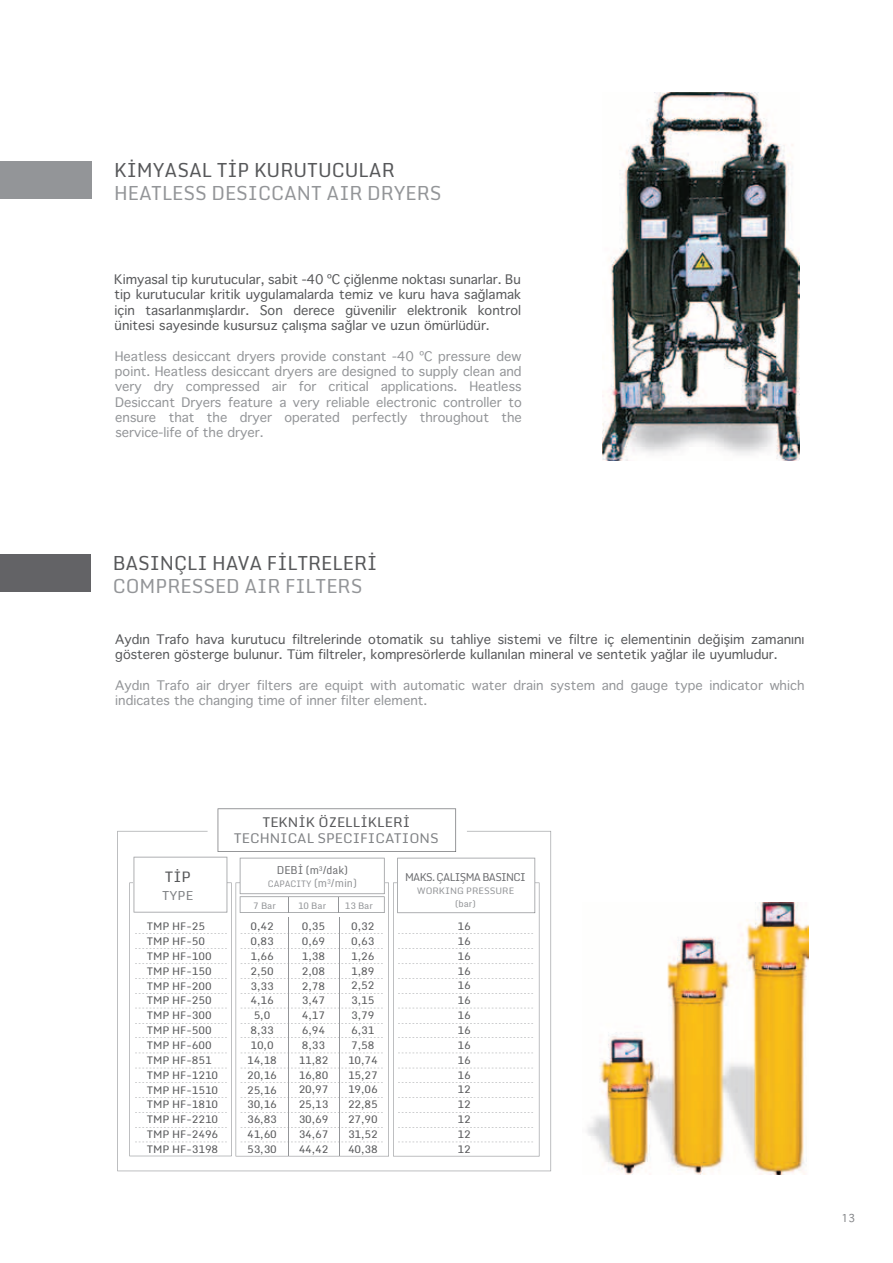
<style>
.page{position:relative;width:893px;height:1263px;background:#fff}
.page>*{position:absolute;margin:0;border:0;box-sizing:border-box;transform-origin:0 0}
.t1{font:19.5px "Monda";color:#939598;scale:.94 1}
.t2{font:19.5px "Monda";color:#57585a;scale:.94 1}
.t3{font:14.55px "Monda";color:#57585a}
.t4{font:13.5px "Monda";color:#808285}
.t5{font:13.5px "Monda";color:#57585a}
.t6{font:12.75px/15.3px "Thonburi";color:#939598}
.t7{font:12.75px/15.3px "Thonburi";color:#57585a}
.t8{font:12.45px "Monda";color:#808285}
.t9{font:10.95px "Monda";letter-spacing:-.06em;color:#6c6d70;scale:.93 1}
.t10{font:10.5px/14.9px "Monda";color:#57585a;text-align:center}
.t11{font:10.5px "Thonburi";color:#808285}
.t12{font:9px "Monda";color:#939598}
.t13{font:9px "Monda";color:#939598;scale:.93 1}
.s1{font-size:10.95px}
</style>
<div class="page">
<img style="left:587px;top:902px;width:221px;height:272px">
<img style="left:603px;top:93px;width:196px;height:368px">
<div style="left:0;top:555px;width:90px;height:37px;background:#636366"></div>
<div style="left:0;top:162px;width:92px;height:37px;background:#939598"></div>
<svg style="left:117px;top:831px;width:434px;height:340px"></svg>
<svg style="left:129px;top:808px;width:410px;height:348px"></svg>
<h1 class="t2" style="left:114px;top:157px;width:300px">KİMYASAL TİP KURUTUCULAR</h1>
<h1 class="t1" style="left:114px;top:180px;width:350px">HEATLESS DESICCANT AIR DRYERS</h1>
<p class="t7" style="left:114px;top:272px;width:408px;text-align:justify">Kimyasal tip kurutucular, sabit -40 ºC çiğlenme noktası sunarlar. Bu tip kurutucular kritik uygulamalarda temiz ve kuru hava sağlamak için tasarlanmışlardır. Son derece güvenilir elektronik kontrol ünitesi sayesinde kusursuz çalışma sağlar ve uzun ömürlüdür.</p>
<p class="t6" style="left:115px;top:348px;width:409px;text-align:justify">Heatless desiccant dryers provide constant -40 ºC pressure dew point. Heatless desiccant dryers are designed to supply clean and very dry compressed air for critical applications. Heatless Desiccant Dryers feature a very reliable electronic controller to ensure that the dryer operated perfectly throughout the service-life of the dryer.</p>
<h1 class="t2" style="left:113px;top:550px;width:283px">BASINÇLI HAVA FİLTRELERİ</h1>
<h1 class="t1" style="left:113px;top:573px;width:267px">COMPRESSED AIR FILTERS</h1>
<p class="t7" style="left:115px;top:631px;width:691px">Aydın Trafo hava kurutucu filtrelerinde otomatik su tahliye sistemi ve filtre iç elementinin değişim zamanını gösteren gösterge bulunur. Tüm filtreler, kompresörlerde kullanılan mineral ve sentetik yağlar ile uyumludur.</p>
<p class="t6" style="left:115px;top:677px;width:691px">Aydın Trafo air dryer filters are equipt with automatic water drain system and gauge type indicator which indicates the changing time of inner filter element.</p>
<p class="t3" style="left:165px;top:867px;width:27px">TİP</p>
<p class="t8" style="left:162px;top:887px;width:33px">TYPE</p>
<p class="t10" style="left:147px;top:919px;width:73px;text-align:left">TMP HF-25<br>TMP HF-50<br>TMP HF-100<br>TMP HF-150<br>TMP HF-200<br>TMP HF-250<br>TMP HF-300<br>TMP HF-500<br>TMP HF-600<br>TMP HF-851<br>TMP HF-1210<br>TMP HF-1510<br>TMP HF-1810<br>TMP HF-2210<br>TMP HF-2496<br>TMP HF-3198</p>
<p class="t5" style="left:262px;top:813px;width:149px">TEKNİK ÖZELLİKLERİ</p>
<p class="t4" style="left:234px;top:829px;width:206px">TECHNICAL SPECIFICATIONS</p>
<p class="t9" style="left:277px;top:863px;width:78px">DEBİ (m<sup>3</sup>/dak)</p>
<p class="t13" style="left:268px;top:878px;width:97px">CAPACITY <span class="s1">(m</span><sup>3</sup><span class="s1">/min)</span></p>
<p class="t9" style="left:405px;top:870px;width:131px">MAKS. ÇALIŞMA BASINCI</p>
<p class="t12" style="left:417px;top:885px;width:99px">WORKING PRESSURE</p>
<p class="t12" style="left:253px;top:900px;width:24px">7 Bar</p>
<p class="t12" style="left:298px;top:900px;width:30px">10 Bar</p>
<p class="t12" style="left:345px;top:900px;width:30px">13 Bar</p>
<p class="t12" style="left:455px;top:898px;width:22px">(bar)</p>
<p class="t10" style="left:247px;top:919px;width:31px">0,42<br>0,83<br>1,66<br>2,50<br>3,33<br>4,16<br>5,0<br>8,33<br>10,0<br>14,18<br>20,16<br>25,16<br>30,16<br>36,83<br>41,60<br>53,30</p>
<p class="t10" style="left:299px;top:919px;width:31px">0,35<br>0,69<br>1,38<br>2,08<br>2,78<br>3,47<br>4,17<br>6,94<br>8,33<br>11,82<br>16,80<br>20,97<br>25,13<br>30,69<br>34,67<br>44,42</p>
<p class="t10" style="left:348px;top:919px;width:31px">0,32<br>0,63<br>1,26<br>1,89<br>2,52<br>3,15<br>3,79<br>6,31<br>7,58<br>10,74<br>15,27<br>19,06<br>22,85<br>27,90<br>31,52<br>40,38</p>
<p class="t10" style="left:458px;top:919px;width:15px;text-align:justify">16<br>16<br>16<br>16<br>16<br>16<br>16<br>16<br>16<br>16<br>16<br>12<br>12<br>12<br>12<br>12</p>
<p class="t11" style="left:841px;top:1210px;width:15px">13</p>
</div>
